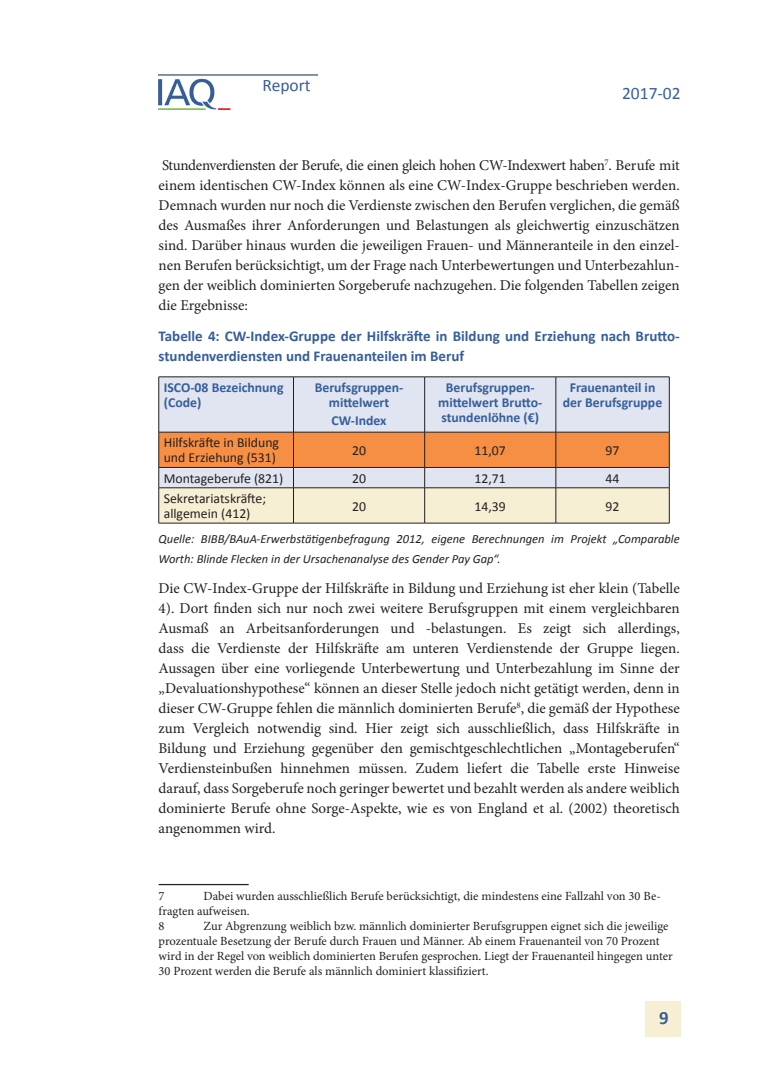
<style>
.page{position:relative;width:780px;height:1088px;background:#fff}
.page>*{position:absolute;margin:0;border:0;box-sizing:border-box;transform-origin:0 0}
.t1{font:700 18.75px "Calibri";color:#365e9a}
.t2{font:17.5px "Calibri";color:#355f9b}
.t3{font:17.5px "Calibri";color:#365e9a}
.t4{font:15px/20px "Minion Pro";color:#231f20;text-align:justify}
.t5{font:700 15px/20px "Calibri";color:#365e9a}
.t6{font:700 13.75px/15px "Calibri";color:#365e9a;text-align:center}
.t7{font:13.75px/15px "Calibri";color:#231f20}
.t8{font:12.5px/15px "Minion Pro";color:#231f20}
.t9{font:italic 12.5px/20px "Calibri";color:#231f20}
</style>
<div class="page">
<img style="left:159px;top:74px;width:158px;height:36px">
<div style="left:645px;top:1001px;width:35px;height:35px;background:#f7efd3"></div>
<div style="left:159px;top:378px;width:510px;height:54px;background:#e0e5f1"></div>
<hr style="left:159px;top:377px;width:134px;height:1px;background:#231f20">
<hr style="left:158px;top:377px;width:1px;height:55px;background:#231f20">
<hr style="left:293px;top:377px;width:131px;height:1px;background:#231f20">
<hr style="left:293px;top:377px;width:1px;height:55px;background:#231f20">
<hr style="left:424px;top:377px;width:132px;height:1px;background:#231f20">
<hr style="left:424px;top:377px;width:1px;height:55px;background:#231f20">
<hr style="left:556px;top:377px;width:113px;height:1px;background:#231f20">
<hr style="left:555px;top:377px;width:1px;height:55px;background:#231f20">
<hr style="left:669px;top:377px;width:1px;height:55px;background:#231f20">
<svg style="left:158px;top:432px;width:512px;height:91px;background:#eac19c"></svg>
<hr style="left:159px;top:487px;width:134px;height:1px;background:#231f20">
<hr style="left:158px;top:488px;width:1px;height:35px;background:#231f20">
<hr style="left:293px;top:487px;width:131px;height:1px;background:#231f20">
<hr style="left:293px;top:488px;width:1px;height:35px;background:#231f20">
<hr style="left:424px;top:487px;width:132px;height:1px;background:#231f20">
<hr style="left:424px;top:488px;width:1px;height:35px;background:#231f20">
<hr style="left:556px;top:487px;width:113px;height:1px;background:#231f20">
<hr style="left:555px;top:488px;width:1px;height:35px;background:#231f20">
<hr style="left:669px;top:488px;width:1px;height:35px;background:#231f20">
<hr style="left:159px;top:523px;width:134px;height:1px;background:#231f20">
<hr style="left:293px;top:523px;width:131px;height:1px;background:#231f20">
<hr style="left:424px;top:523px;width:132px;height:1px;background:#231f20">
<hr style="left:556px;top:523px;width:113px;height:1px;background:#231f20">
<hr style="left:159px;top:884px;width:90px;height:1px;background:#231f20">
<p class="t3" style="left:262px;top:74px;width:50px">Report</p>
<p class="t2" style="left:622px;top:82px;width:60px">2017-02</p>
<p class="t4" style="left:159px;top:156px;width:522px">Stundenverdiensten der Berufe, die einen gleich hohen CW-Indexwert haben<sup>7</sup>. Berufe mit einem identischen CW-Index können als eine CW-Index-Gruppe beschrieben werden.<br>Demnach wurden nur noch die Verdienste zwischen den Berufen verglichen, die gemäß des Ausmaßes ihrer Anforderungen und Belastungen als gleichwertig einzuschätzen sind. Darüber hinaus wurden die jeweiligen Frauen- und Männeranteile in den einzel&shy;nen Berufen berücksichtigt, um der Frage nach Unterbewertungen und Unterbezahlun&shy;gen der weiblich dominierten Sorgeberufe nachzugehen. Die folgenden Tabellen zeigen die Ergebnisse:</p>
<p class="t5" style="left:159px;top:326px;width:522px">Tabelle 4: CW-Index-Gruppe der Hilfskräfte in Bildung und Erziehung nach Brutto&shy;stundenverdiensten und Frauenanteilen im Beruf</p>
<p class="t6" style="left:164px;top:380px;width:121px;text-align:left">ISCO-08 Bezeichnung (Code)</p>
<p class="t6" style="left:315px;top:380px;width:90px">Berufsgruppen&shy;mittelwert</p>
<p class="t6" style="left:331px;top:413px;width:56px">CW-Index</p>
<p class="t6" style="left:438px;top:380px;width:106px">Berufsgruppen&shy;mittelwert Brutto&shy;stundenlöhne (€)</p>
<p class="t6" style="left:563px;top:380px;width:101px">Frauenanteil in der Berufsgruppe</p>
<p class="t7" style="left:164px;top:435px;width:117px">Hilfskräfte in Bildung und Erziehung (531)</p>
<p class="t7" style="left:352px;top:443px;width:15px">20</p>
<p class="t7" style="left:474px;top:443px;width:33px">11,07</p>
<p class="t7" style="left:605px;top:443px;width:15px">97</p>
<p class="t7" style="left:164px;top:471px;width:121px">Montageberufe (821)</p>
<p class="t7" style="left:352px;top:471px;width:15px">20</p>
<p class="t7" style="left:474px;top:471px;width:33px">12,71</p>
<p class="t7" style="left:605px;top:471px;width:15px">44</p>
<p class="t7" style="left:164px;top:491px;width:104px">Sekretariatskräfte; allgemein (412)</p>
<p class="t7" style="left:352px;top:499px;width:15px">20</p>
<p class="t7" style="left:474px;top:499px;width:33px">14,39</p>
<p class="t7" style="left:605px;top:499px;width:15px">92</p>
<p class="t9" style="left:159px;top:528px;width:522px">Quelle: BIBB/BAuA-Erwerbstätigenbefragung 2012, eigene Berechnungen im Projekt „Comparable<br>Worth: Blinde Flecken in der Ursachenanalyse des Gender Pay Gap“.</p>
<p class="t4" style="left:159px;top:578px;width:522px">Die CW-Index-Gruppe der Hilfskräfte in Bildung und Erziehung ist eher klein (Tabelle 4). Dort finden sich nur noch zwei weitere Berufsgruppen mit einem vergleichbaren Ausmaß an Arbeitsanforderungen und -belastungen. Es zeigt sich allerdings, dass die Verdienste der Hilfskräfte am unteren Verdienstende der Gruppe liegen.<br>Aussagen über eine vorliegende Unterbewertung und Unterbezahlung im Sinne der „Devaluationshypothese“ können an dieser Stelle jedoch nicht getätigt werden, denn in dieser CW-Gruppe fehlen die männlich dominierten Berufe<sup>8</sup>, die gemäß der Hypothese zum Vergleich notwendig sind. Hier zeigt sich ausschließlich, dass Hilfskräfte in Bildung und Erziehung gegenüber den gemischtgeschlechtlichen „Montageberufen“ Verdiensteinbußen hinnehmen müssen. Zudem liefert die Tabelle erste Hinweise darauf, dass Sorgeberufe noch geringer bewertet und bezahlt werden als andere weiblich dominierte Berufe ohne Sorge-Aspekte, wie es von England et al. (2002) theoretisch angenommen wird.</p>
<p class="t8" style="left:159px;top:888px;width:503px;text-indent:45px">Dabei wurden ausschließlich Berufe berücksichtigt, die mindestens eine Fallzahl von 30 Be&shy;fragten aufweisen.</p>
<p class="t8" style="left:159px;top:918px;width:8px">8</p>
<p class="t8" style="left:159px;top:888px;width:8px">7</p>
<p class="t8" style="left:159px;top:918px;width:515px;text-indent:45px">Zur Abgrenzung weiblich bzw. männlich dominierter Berufsgruppen eignet sich die jeweilige prozentuale Besetzung der Berufe durch Frauen und Männer. Ab einem Frauenanteil von 70 Prozent wird in der Regel von weiblich dominierten Berufen gesprochen. Liegt der Frauenanteil hingegen unter 30 Prozent werden die Berufe als männlich dominiert klassifiziert.</p>
<p class="t1" style="left:659px;top:1006px;width:11px">9</p>
</div>
